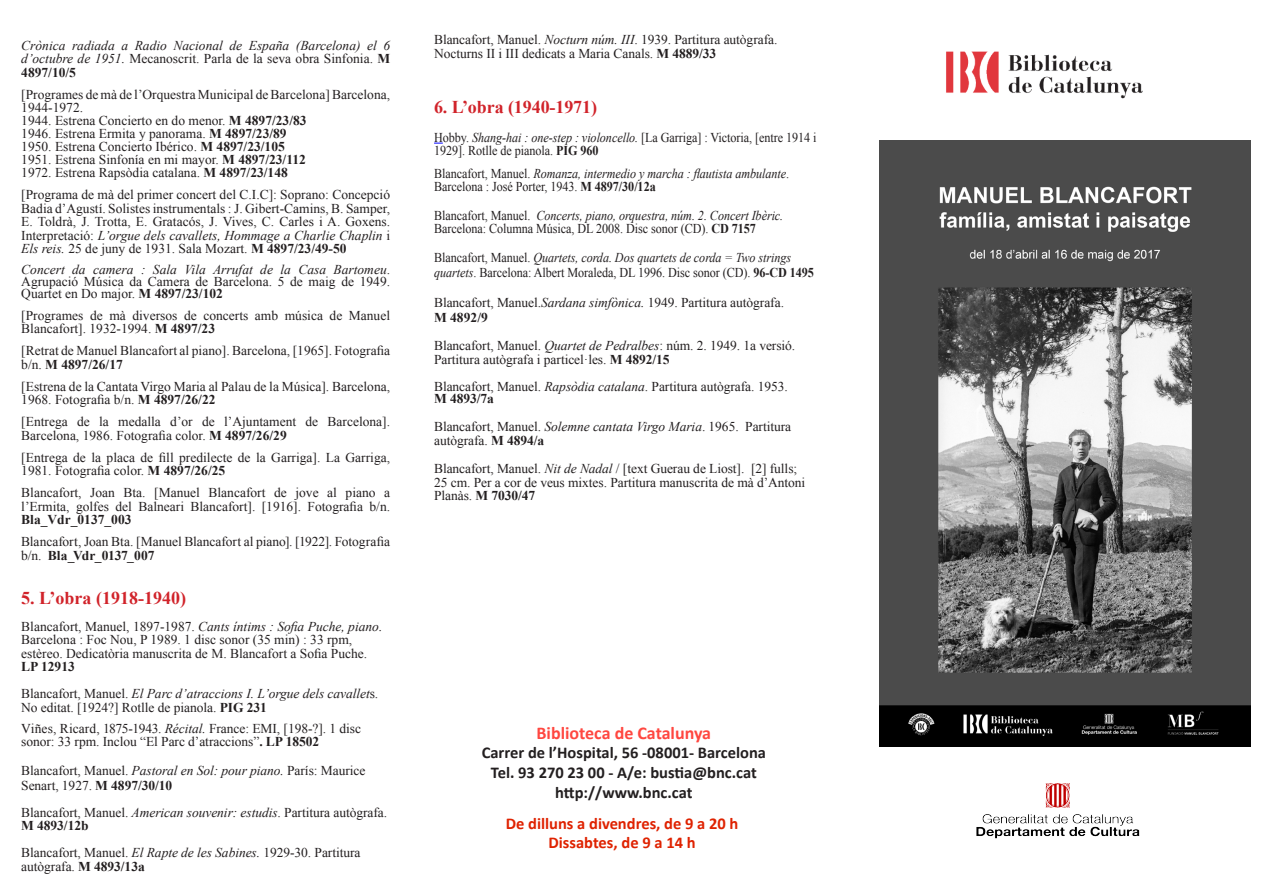
<style>
.page{position:relative;width:1263px;height:893px;background:#fff}
.page>*{position:absolute;margin:0;border:0;box-sizing:border-box;transform-origin:0 0}
.t1{font:700 18px "Times New Roman";letter-spacing:-.005em;color:#d1232a}
.t2{font:700 18px "Calibri";color:#ff4740}
.t3{font:700 16.5px "Calibri";color:#231f20}
.t4{font:700 16.5px "Calibri";color:#df2200}
.t5{font:13.5px/13.5px "Times New Roman";color:#231f20}
.t6{font:13.5px/13.5px "Times New Roman";color:#231f20;scale:.9 1}
.t7{font:italic 13.5px/13.5px "Times New Roman";color:#231f20;text-align:justify}
.t8{font:700 13.5px "Times New Roman";letter-spacing:-.005em;color:#231f20}
.s1{font-style:normal}
.s2{font-weight:700;font-style:normal}
.s3{font-weight:700}
.s4{font-style:italic}
</style>
<div class="page">
<img style="left:976px;top:783px;width:163px;height:55px">
<img style="left:946px;top:51px;width:197px;height:48px">
<img style="left:880px;top:141px;width:370px;height:605px">
<p class="t7" style="left:21px;top:38px;width:370px">Crònica radiada a Radio Nacional de España (Barcelona) el 6 d’octubre de 1951. <span class="s1">Mecanoscrit. Parla de la seva obra Sinfonia.</span> <span class="s2">M 4897/10/5</span></p>
<p class="t5" style="left:21px;top:87px;width:370px">[Programes de mà de l’Orquestra Municipal de Barcelona] Barcelona,<br>1944-1972.</p>
<p class="t5" style="left:21px;top:114px;width:287px">1944. Estrena Concierto en do menor. <span class="s3">M 4897/23/83</span></p>
<p class="t5" style="left:21px;top:127px;width:267px">1946. Estrena Ermita y panorama. <span class="s3">M 4897/23/89</span></p>
<p class="t5" style="left:21px;top:140px;width:265px">1950. Estrena Concierto Ibérico. <span class="s3">M 4897/23/105</span></p>
<p class="t5" style="left:21px;top:153px;width:286px">1951. Estrena Sinfonía en mi mayor. <span class="s3">M 4897/23/112</span></p>
<p class="t5" style="left:21px;top:166px;width:268px">1972. Estrena Rapsòdia catalana. <span class="s3">M 4897/23/148</span></p>
<p class="t5" style="left:21px;top:188px;width:370px;text-align:justify">[Programa de mà del primer concert del C.I.C]: Soprano: Concepció Badia d’Agustí. Solistes instrumentals : J. Gibert-Camins, B. Samper, E. Toldrà, J. Trotta, E. Gratacós, J. Vives, C. Carles i A. Goxens.<br>Interpretació: <span class="s4">L’orgue dels cavallets, Hommage a Charlie Chaplin</span> i <span class="s4">Els reis.</span> 25 de juny de 1931. Sala Mozart. <span class="s3">M 4897/23/49-50</span></p>
<p class="t5" style="left:21px;top:263px;width:370px;line-height:12px;text-align:justify"><span class="s4">Concert da camera : Sala Vila Arrufat de la Casa Bartomeu</span>.<br>Agrupació Música da Camera de Barcelona. 5 de maig de 1949.<br>Quartet en Do major. <span class="s3">M 4897/23/102</span></p>
<p class="t5" style="left:21px;top:308px;width:370px">[Programes de mà diversos de concerts amb música de Manuel<br>Blancafort]. 1932-1994. <span class="s3">M 4897/23</span></p>
<p class="t5" style="left:21px;top:344px;width:370px">[Retrat de Manuel Blancafort al piano]. Barcelona, [1965]. Fotografia b/n. <span class="s3">M 4897/26/17</span></p>
<p class="t5" style="left:21px;top:379px;width:370px">[Estrena de la Cantata Virgo Maria al Palau de la Música]. Barcelona,<br>1968. Fotografia b/n. <span class="s3">M 4897/26/22</span></p>
<p class="t5" style="left:21px;top:415px;width:370px">[Entrega de la medalla d’or de l’Ajuntament de Barcelona].<br>Barcelona, 1986. Fotografia color. <span class="s3">M 4897/26/29</span></p>
<p class="t5" style="left:21px;top:450px;width:370px">[Entrega de la placa de fill predilecte de la Garriga]. La Garriga,<br>1981. Fotografia color. <span class="s3">M 4897/26/25</span></p>
<p class="t5" style="left:21px;top:486px;width:370px;text-align:justify">Blancafort, Joan Bta. [Manuel Blancafort de jove al piano a l’Ermita, golfes del Balneari Blancafort]. [1916]. Fotografia b/n.<br><span class="s3">Bla_Vdr_0137_003</span></p>
<p class="t5" style="left:21px;top:535px;width:370px">Blancafort, Joan Bta. [Manuel Blancafort al piano]. [1922]. Fotografia b/n. <span class="s3">Bla_Vdr_0137_007</span></p>
<p class="t1" style="left:21px;top:585px;width:166px">5. L’obra (1918-1940)</p>
<p class="t5" style="left:21px;top:619px;width:363px">Blancafort, Manuel, 1897-1987. <span class="s4">Cants íntims : Sofia Puche, piano.<br></span>Barcelona : Foc Nou, P 1989. 1 disc sonor (35 min) : 33 rpm, estèreo. Dedicatòria manuscrita de M. Blancafort a Sofia Puche.<br><span class="s3">LP 12913</span></p>
<p class="t5" style="left:21px;top:687px;width:358px">Blancafort, Manuel. <span class="s4">El Parc d’atraccions I. L’orgue dels cavallet</span>s.<br>No editat. [1924?] Rotlle de pianola. <span class="s3">PIG 231</span></p>
<p class="t5" style="left:21px;top:721px;width:341px">Viñes, Ricard, 1875-1943. <span class="s4">Récital.</span> France: EMI, [198-?]. 1 disc sonor: 33 rpm. Inclou “El Parc d’atraccions”<span class="s3">. LP 18502</span></p>
<p class="t5" style="left:21px;top:762px;width:346px;line-height:15px">Blancafort, Manuel. <span class="s4">Pastoral en Sol: pour piano.</span> París: Maurice<br>Senart, 1927. <span class="s3">M 4897/30/10</span></p>
<p class="t5" style="left:21px;top:805px;width:367px">Blancafort, Manuel. <span class="s4">American souvenir: estudis</span>. Partitura autògrafa.</p>
<p class="t8" style="left:21px;top:816px;width:69px">M 4893/12b</p>
<p class="t5" style="left:21px;top:846px;width:341px">Blancafort, Manuel. <span class="s4">El Rapte de les Sabines.</span> 1929-30. Partitura autògrafa. <span class="s3">M 4893/13a</span></p>
<p class="t5" style="left:434px;top:33px;width:345px">Blancafort, Manuel. <span class="s4">Nocturn núm. III</span>. 1939. Partitura autògrafa.<br>Nocturns II i III dedicats a Maria Canals. <span class="s3">M 4889/33</span></p>
<p class="t1" style="left:434px;top:95px;width:165px">6. L’obra (1940-1971)</p>
<p class="t6" style="left:434px;top:130px;width:426px">Hobby. <span class="s4">Shang-hai : one-step : violoncello.</span> [La Garriga] : Victoria, [entre 1914 i<br>1929]. Rotlle de pianola. <span class="s3">PIG 960</span></p>
<p class="t6" style="left:434px;top:166px;width:396px">Blancafort, Manuel. <span class="s4">Romanza, intermedio y marcha : flautista ambulante</span>.<br>Barcelona : José Porter, 1943. <span class="s3">M 4897/30/12a</span></p>
<p class="t6" style="left:434px;top:208px;width:390px">Blancafort, Manuel. <span class="s4">Concerts, piano, orquestra, núm. 2. Concert Ibèric.<br></span>Barcelona: Columna Música, DL 2008. Disc sonor (CD). <span class="s3">CD 7157</span></p>
<p class="t6" style="left:434px;top:249px;width:423px;line-height:15px">Blancafort, Manuel. <span class="s4">Quartets, corda. Dos quartets de corda = Two strings quartets</span>. Barcelona: Albert Moraleda, DL 1996. Disc sonor (CD). <span class="s3">96-CD 1495</span></p>
<p class="t5" style="left:434px;top:294px;width:351px;line-height:15px">Blancafort, Manuel.<span class="s4">Sardana simfònica.</span> 1949. Partitura autògrafa.<br><span class="s3">M 4892/9</span></p>
<p class="t5" style="left:434px;top:339px;width:363px">Blancafort, Manuel. <span class="s4">Quartet de Pedralbes</span>: núm. 2. 1949. 1a versió.<br>Partitura autògrafa i particel·les. <span class="s3">M 4892/15</span></p>
<p class="t5" style="left:434px;top:380px;width:355px;line-height:12px">Blancafort, Manuel. <span class="s4">Rapsòdia catalana</span>. Partitura autògrafa. 1953.<br><span class="s3">M 4893/7a</span></p>
<p class="t5" style="left:434px;top:420px;width:359px">Blancafort, Manuel. <span class="s4">Solemne cantata Virgo Maria</span>. 1965. Partitura autògrafa. <span class="s3">M 4894/a</span></p>
<p class="t5" style="left:434px;top:462px;width:373px">Blancafort, Manuel. <span class="s4">Nit de Nadal</span> / [text Guerau de Liost]. [2] fulls;<br>25 cm. Per a cor de veus mixtes. Partitura manuscrita de mà d’Antoni<br>Planàs. <span class="s3">M 7030/47</span></p>
<p class="t2" style="left:536px;top:721px;width:176px">Biblioteca de Catalunya</p>
<p class="t3" style="left:482px;top:742px;width:286px">Carrer de l’Hospital, 56 -08001- Barcelona</p>
<p class="t3" style="left:491px;top:762px;width:267px">Tel. 93 270 23 00 - A/e: bustia@bnc.cat</p>
<p class="t3" style="left:555px;top:782px;width:139px">http://www.bnc.cat</p>
<p class="t4" style="left:506px;top:813px;width:234px">De dilluns a divendres, de 9 a 20 h</p>
<p class="t4" style="left:548px;top:832px;width:149px">Dissabtes, de 9 a 14 h</p>
</div>
